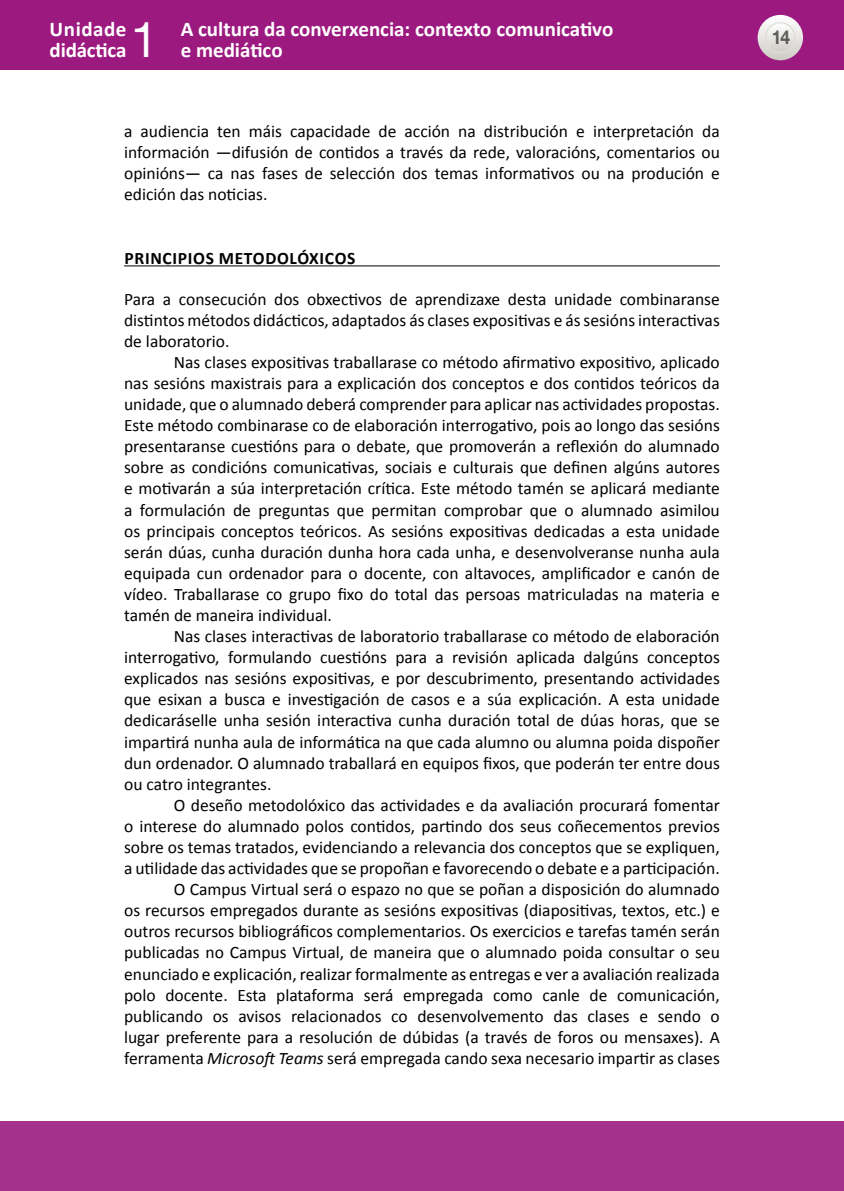
<style>
.page{position:relative;width:844px;height:1191px;background:#fff}
.page>*{position:absolute;margin:0;border:0;box-sizing:border-box;transform-origin:0 0}
.t1{font:49px "Helvetica Neue LT Std";color:#fff}
.t2{font:700 21px/21px "Calibri";color:#fff}
.t3{font:700 19.25px "Helvetica Neue LT Std";color:#000;scale:.9 1}
.TXTO{font:17.5px/21px "Calibri";color:#000;text-align:justify}
.TXTO_sin_SANGRE{font:17.5px/21px "Calibri";color:#000;text-align:justify}
._0º_Epigrafe{font:700 17.5px "Calibri";letter-spacing:.04em;color:#000}
.s1{font-style:italic}
</style>
<div class="page">
<div style="left:0;top:0;width:843px;height:69px;background:#9c1a7f"></div>
<svg style="left:757px;top:15px;width:45px;height:45px"></svg>
<svg style="left:765px;top:23px;width:29px;height:29px"></svg>
<div style="left:764px;top:22px;width:31px;height:31px;border:1px solid #dfdeda;border-radius:50%"></div>
<div style="left:0;top:1121px;width:843px;height:70px;background:#a6318c"></div>
<hr style="left:124px;top:265px;width:595px;height:1px;background:#000">
<p class="t2" style="left:50px;top:19px;width:78px">Unidade didáctica</p>
<h1 class="t1" style="left:131px;top:11px;width:29px">1</h1>
<p class="t2" style="left:181px;top:19px;width:434px">A cultura da converxencia: contexto comunicativo e mediático</p>
<p class="t3" style="left:770px;top:26px;width:23px">14</p>
<p class="TXTO" style="left:124px;top:121px;width:597px">a audiencia ten máis capacidade de acción na distribución e interpretación da información —difusión de contidos a través da rede, valoracións, comentarios ou opinións— ca nas fases de selección dos temas informativos ou na produción e edición das noticias.</p>
<p class="_0º_Epigrafe" style="left:124px;top:247px;width:232px">PRINCIPIOS METODOLÓXICOS</p>
<p class="TXTO_sin_SANGRE" style="left:124px;top:288px;width:597px">Para a consecución dos obxectivos de aprendizaxe desta unidade combinaranse distintos métodos didácticos, adaptados ás clases expositivas e ás sesións interactivas de laboratorio.</p>
<p class="TXTO" style="left:124px;top:352px;width:597px;text-indent:50px">Nas clases expositivas traballarase co método afirmativo expositivo, aplicado nas sesións maxistrais para a explicación dos conceptos e dos contidos teóricos da unidade, que o alumnado deberá comprender para aplicar nas actividades propostas.<br>Este método combinarase co de elaboración interrogativo, pois ao longo das sesións presentaranse cuestións para o debate, que promoverán a reflexión do alumnado sobre as condicións comunicativas, sociais e culturais que definen algúns autores e motivarán a súa interpretación crítica. Este método tamén se aplicará mediante a formulación de preguntas que permitan comprobar que o alumnado asimilou os principais conceptos teóricos. As sesións expositivas dedicadas a esta unidade serán dúas, cunha duración dunha hora cada unha, e desenvolveranse nunha aula equipada cun ordenador para o docente, con altavoces, amplificador e canón de vídeo. Traballarase co grupo fixo do total das persoas matriculadas na materia e tamén de maneira individual.</p>
<p class="TXTO" style="left:124px;top:626px;width:597px;text-indent:50px">Nas clases interactivas de laboratorio traballarase co método de elaboración interrogativo, formulando cuestións para a revisión aplicada dalgúns conceptos explicados nas sesións expositivas, e por descubrimento, presentando actividades que esixan a busca e investigación de casos e a súa explicación. A esta unidade dedicaráselle unha sesión interactiva cunha duración total de dúas horas, que se impartirá nunha aula de informática na que cada alumno ou alumna poida dispoñer dun ordenador. O alumnado traballará en equipos fixos, que poderán ter entre dous ou catro integrantes.</p>
<p class="TXTO" style="left:124px;top:794px;width:597px;text-indent:50px">O deseño metodolóxico das actividades e da avaliación procurará fomentar o interese do alumnado polos contidos, partindo dos seus coñecementos previos sobre os temas tratados, evidenciando a relevancia dos conceptos que se expliquen, a utilidade das actividades que se propoñan e favorecendo o debate e a participación.</p>
<p class="TXTO" style="left:124px;top:879px;width:597px;text-indent:50px">O Campus Virtual será o espazo no que se poñan a disposición do alumnado os recursos empregados durante as sesións expositivas (diapositivas, textos, etc.) e outros recursos bibliográficos complementarios. Os exercicios e tarefas tamén serán publicadas no Campus Virtual, de maneira que o alumnado poida consultar o seu enunciado e explicación, realizar formalmente as entregas e ver a avaliación realizada polo docente. Esta plataforma será empregada como canle de comunicación, publicando os avisos relacionados co desenvolvemento das clases e sendo o lugar preferente para a resolución de dúbidas (a través de foros ou mensaxes). A ferramenta <span class="s1">Microsoft Teams</span> será empregada cando sexa necesario impartir as clases</p>
</div>
